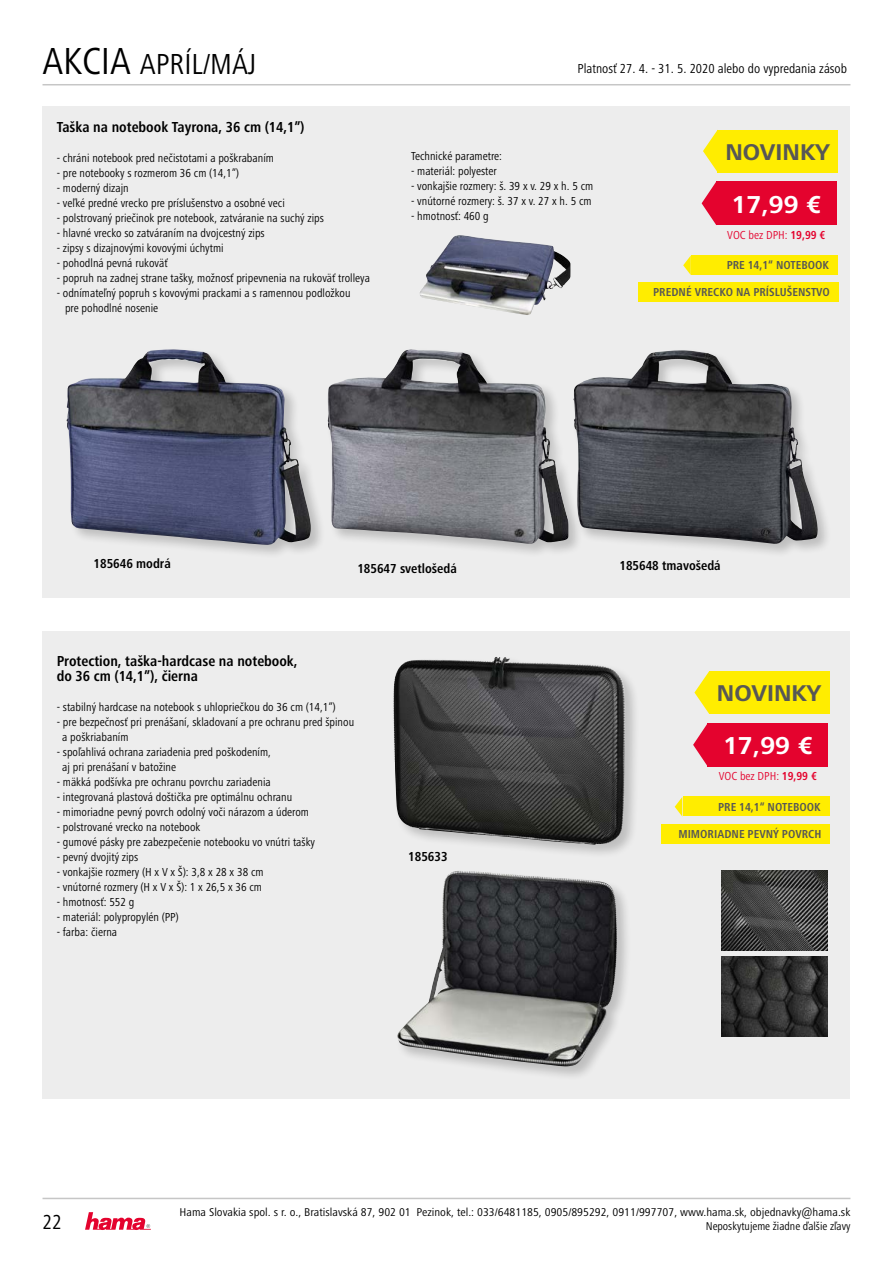
<style>
.page{position:relative;width:893px;height:1263px;background:#fff}
.page>*{position:absolute;margin:0;border:0;box-sizing:border-box;transform-origin:0 0}
.t1{font:condensed 30px "Frutiger Next LTW1 G";color:#000}
.t2{font:700 25.35px "Frutiger Next LTW1 G";color:#fff}
.t3{font:700 23.7px "Frutiger Next LTW1 G";color:#575756}
.t4{font:condensed 21px "Frutiger Next LTW1 G";color:#000}
.t5{font:700 condensed 15px/15px "Frutiger Next LTW1 G";color:#000}
.t6{font:700 condensed 13.5px "Frutiger Next LTW1 G";color:#000}
.t7{font:condensed 13.5px "Frutiger Next LTW1 G";color:#000}
.t8{font:condensed 12px/15px "Frutiger Next LTW1 G";color:#000}
.t9{font:700 condensed 12px "Frutiger Next LTW1 G";color:#575756}
.t10{font:condensed 12px "Frutiger Next LTW1 G";color:#e4032e}
.t11{font:condensed 11.7px "Frutiger Next LTW1 G";color:#000;scale:1.08 1}
.t12{font:condensed 11.7px "Frutiger Next LTW1 G";color:#000}
.s1{font-size:39px}
.s2{font-weight:700}
</style>
<div class="page">
<div style="left:43px;top:106px;width:807px;height:491px;background:#ededed"></div>
<div style="left:43px;top:631px;width:807px;height:467px;background:#ededed"></div>
<hr style="left:43px;top:84px;width:807px;height:1px;background:#c6c6c6">
<hr style="left:43px;top:1198px;width:807px;height:1px;background:#c6c6c6">
<svg style="left:85px;top:1212px;width:66px;height:18px"></svg>
<svg style="left:702px;top:182px;width:14px;height:43px"></svg>
<div style="left:716px;top:181px;width:120px;height:44px;background:#e4032e"></div>
<svg style="left:703px;top:130px;width:15px;height:42px"></svg>
<div style="left:718px;top:130px;width:120px;height:42px;background:#ffed00"></div>
<div style="left:691px;top:255px;width:147px;height:20px;background:#ffed00"></div>
<svg style="left:683px;top:255px;width:8px;height:20px"></svg>
<div style="left:638px;top:282px;width:200px;height:20px;background:#ffed00"></div>
<div style="left:65px;top:348px;width:260px;height:211px;background:#000;opacity:.2"></div>
<img style="left:66px;top:349px;width:245px;height:196px">
<div style="left:326px;top:348px;width:257px;height:210px;background:#000;opacity:.2"></div>
<img style="left:327px;top:349px;width:241px;height:195px">
<div style="left:572px;top:348px;width:260px;height:210px;background:#000;opacity:.2"></div>
<img style="left:573px;top:350px;width:245px;height:195px">
<img style="left:420px;top:236px;width:151px;height:79px">
<svg style="left:693px;top:723px;width:15px;height:44px"></svg>
<div style="left:708px;top:723px;width:120px;height:44px;background:#e4032e"></div>
<svg style="left:694px;top:671px;width:15px;height:43px"></svg>
<div style="left:709px;top:671px;width:120px;height:43px;background:#ffed00"></div>
<div style="left:683px;top:797px;width:146px;height:19px;background:#ffed00"></div>
<svg style="left:675px;top:797px;width:7px;height:19px"></svg>
<div style="left:661px;top:824px;width:169px;height:19px;background:#ffed00"></div>
<div style="left:391px;top:655px;width:249px;height:204px;background:#000;opacity:.2"></div>
<img style="left:393px;top:657px;width:103px;height:170px">
<img style="left:722px;top:871px;width:106px;height:80px">
<div style="left:396px;top:869px;width:236px;height:212px;background:#000;opacity:.2"></div>
<img style="left:441px;top:871px;width:19px;height:63px">
<img style="left:722px;top:956px;width:106px;height:80px">
<h1 class="t1" style="left:43px;top:47px;width:215px"><span class="s1">AKCIA</span> APRÍL/MÁJ</h1>
<p class="t5" style="left:57px;top:120px;width:249px">Taška na notebook Tayrona, 36 cm (14,1”)</p>
<p class="t8" style="left:57px;top:151px;width:219px">- chráni notebook pred nečistotami a poškrabaním</p>
<p class="t8" style="left:57px;top:166px;width:184px">- pre notebooky s rozmerom 36 cm (14,1”)</p>
<p class="t8" style="left:57px;top:181px;width:74px">- moderný dizajn</p>
<p class="t8" style="left:57px;top:196px;width:230px">- veľké predné vrecko pre príslušenstvo a osobné veci</p>
<p class="t8" style="left:57px;top:211px;width:269px">- polstrovaný priečinok pre notebook, zatváranie na suchý zips</p>
<p class="t8" style="left:57px;top:226px;width:210px">- hlavné vrecko so zatváraním na dvojcestný zips</p>
<p class="t8" style="left:57px;top:241px;width:168px">- zipsy s dizajnovými kovovými úchytmi</p>
<p class="t8" style="left:57px;top:256px;width:112px">- pohodlná pevná rukoväť</p>
<p class="t8" style="left:57px;top:271px;width:315px">- popruh na zadnej strane tašky, možnosť pripevnenia na rukoväť trolleya</p>
<p class="t8" style="left:65px;top:286px;width:287px;text-indent:-8px">- odnímateľný popruh s kovovými prackami a s ramennou podložkou pre pohodlné nosenie</p>
<p class="t7" style="left:577px;top:61px;width:271px">Platnosť 27. 4. - 31. 5. 2020 alebo do vypredania zásob</p>
<p class="t8" style="left:411px;top:148px;width:92px">Technické parametre:</p>
<p class="t8" style="left:411px;top:163px;width:87px">- materiál: polyester</p>
<p class="t8" style="left:411px;top:178px;width:184px">- vonkajšie rozmery: š. 39 x v. 29 x h. 5 cm</p>
<p class="t8" style="left:411px;top:193px;width:182px">- vnútorné rozmery: š. 37 x v. 27 x h. 5 cm</p>
<p class="t8" style="left:411px;top:208px;width:79px">- hmotnosť: 460 g</p>
<h3 class="t3" style="left:725px;top:138px;width:106px">NOVINKY</h3>
<h2 class="t2" style="left:731px;top:190px;width:91px">17,99 €</h2>
<p class="t10" style="left:727px;top:228px;width:100px">VOC bez DPH: <span class="s2">19,99 €</span></p>
<p class="t9" style="left:727px;top:258px;width:104px">PRE 14,1“ NOTEBOOK</p>
<p class="t9" style="left:653px;top:286px;width:178px">PREDNÉ VRECKO NA PRÍSLUŠENSTVO</p>
<p class="t6" style="left:94px;top:556px;width:79px">185646 modrá</p>
<p class="t6" style="left:357px;top:560px;width:101px">185647 svetlošedá</p>
<p class="t5" style="left:57px;top:654px;width:242px">Protection, taška-hardcase na notebook, do 36 cm (14,1”), čierna</p>
<p class="t8" style="left:57px;top:700px;width:281px">- stabilný hardcase na notebook s uhlopriečkou do 36 cm (14,1”)</p>
<p class="t8" style="left:62px;top:715px;width:293px;text-indent:-6px">- pre bezpečnosť pri prenášaní, skladovaní a pre ochranu pred špinou a poškriabaním</p>
<p class="t8" style="left:62px;top:745px;width:210px;text-indent:-6px">- spoľahlivá ochrana zariadenia pred poškodením, aj pri prenášaní v batožine</p>
<p class="t8" style="left:57px;top:775px;width:216px">- mäkká podšívka pre ochranu povrchu zariadenia</p>
<p class="t8" style="left:57px;top:790px;width:237px">- integrovaná plastová doštička pre optimálnu ochranu</p>
<p class="t8" style="left:57px;top:805px;width:254px">- mimoriadne pevný povrch odolný voči nárazom a úderom</p>
<p class="t8" style="left:57px;top:820px;width:145px">- polstrované vrecko na notebook</p>
<p class="t8" style="left:57px;top:835px;width:260px">- gumové pásky pre zabezpečenie notebooku vo vnútri tašky</p>
<p class="t8" style="left:57px;top:850px;width:83px">- pevný dvojitý zips</p>
<p class="t8" style="left:57px;top:865px;width:208px">- vonkajšie rozmery (H x V x Š): 3,8 x 28 x 38 cm</p>
<p class="t8" style="left:57px;top:880px;width:207px">- vnútorné rozmery (H x V x Š): 1 x 26,5 x 36 cm</p>
<p class="t8" style="left:57px;top:895px;width:79px">- hmotnosť: 552 g</p>
<p class="t8" style="left:57px;top:910px;width:123px">- materiál: polypropylén (PP)</p>
<p class="t8" style="left:57px;top:925px;width:62px">- farba: čierna</p>
<p class="t6" style="left:408px;top:848px;width:41px">185633</p>
<p class="t6" style="left:619px;top:558px;width:103px">185648 tmavošedá</p>
<h3 class="t3" style="left:717px;top:680px;width:106px">NOVINKY</h3>
<h2 class="t2" style="left:723px;top:731px;width:91px">17,99 €</h2>
<p class="t10" style="left:719px;top:769px;width:100px">VOC bez DPH: <span class="s2">19,99 €</span></p>
<p class="t9" style="left:718px;top:800px;width:104px">PRE 14,1“ NOTEBOOK</p>
<p class="t9" style="left:678px;top:827px;width:145px">MIMORIADNE PEVNÝ POVRCH</p>
<p class="t11" style="left:179px;top:1205px;width:623px">Hama Slovakia spol. s r. o., Bratislavská 87, 902 01 Pezinok, tel.: 033/6481185, 0905/895292, 0911/997707, www.hama.sk, objednavky@hama.sk</p>
<h3 class="t4" style="left:43px;top:1210px;width:21px">22</h3>
<p class="t12" style="left:706px;top:1219px;width:146px">Neposkytujeme žiadne ďalšie zľavy</p>
</div>
